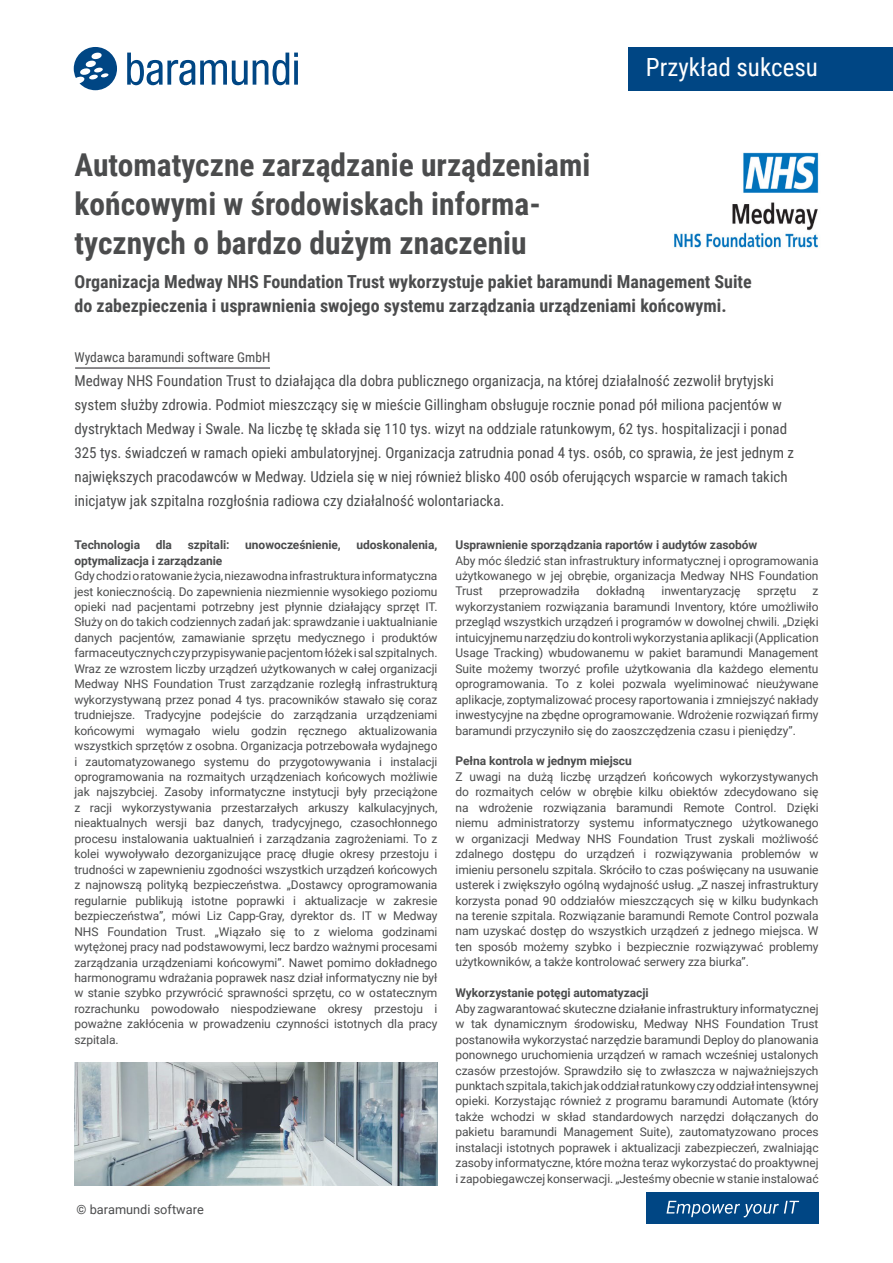
<style>
.page{position:relative;width:893px;height:1263px;background:#fff}
.page>*{position:absolute;margin:0;border:0;box-sizing:border-box;transform-origin:0 0}
.t1{font:700 31.5px/39px "Roboto Condensed";color:#4b4c4d}
.t2{font:25.05px "Roboto Condensed";color:#fff}
.t3{font:700 18px/24px "Roboto Condensed";color:#4b4c4d}
.t4{font:15px/24px "Roboto Condensed";color:#4b4c4d}
.t5{font:13.5px "Roboto Condensed";color:#4b4c4d}
.t6{font:12.75px "Roboto";color:#4b4c4d}
.t7{font:12px/15.5px "Roboto";letter-spacing:-.005em;color:#4b4c4d;text-align:justify}
.t8{font:700 12px "Roboto";letter-spacing:-.005em;color:#4b4c4d}
</style>
<div class="page">
<svg style="left:74px;top:47px;width:43px;height:43px"></svg>
<svg style="left:127px;top:53px;width:171px;height:32px"></svg>
<div style="left:646px;top:1193px;width:173px;height:31px;background:#004684"></div>
<svg style="left:666px;top:1201px;width:133px;height:16px"></svg>
<div style="left:628px;top:47px;width:265px;height:43px;background:#004684"></div>
<img style="left:674px;top:152px;width:145px;height:96px">
<hr style="left:75px;top:368px;width:195px;height:1px;background:#17151a">
<img style="left:74px;top:1062px;width:363px;height:123px">
<h2 class="t2" style="left:646px;top:50px;width:173px">Przykład sukcesu</h2>
<h1 class="t1" style="left:75px;top:144px;width:517px">Automatyczne zarządzanie urządzeniami końcowymi w środowiskach informa&shy;tycznych o bardzo dużym znaczeniu</h1>
<h3 class="t3" style="left:75px;top:269px;width:679px">Organizacja Medway NHS Foundation Trust wykorzystuje pakiet baramundi Management Suite do zabezpieczenia i usprawnienia swojego systemu zarządzania urządzeniami końcowymi.</h3>
<p class="t5" style="left:74px;top:348px;width:198px">Wydawca baramundi software GmbH</p>
<p class="t4" style="left:74px;top:368px;width:721px">Medway NHS Foundation Trust to działająca dla dobra publicznego organizacja, na której działalność zezwolił brytyjski system służby zdrowia. Podmiot mieszczący się w mieście Gillingham obsługuje rocznie ponad pół miliona pacjentów w dystryktach Medway i Swale. Na liczbę tę składa się 110 tys. wizyt na oddziale ratunkowym, 62 tys. hospitalizacji i ponad 325 tys. świadczeń w ramach opieki ambulatoryjnej. Organizacja zatrudnia ponad 4 tys. osób, co sprawia, że jest jednym z największych pracodawców w Medway. Udziela się w niej również blisko 400 osób oferujących wsparcie w ramach takich inicjatyw jak szpitalna rozgłośnia radiowa czy działalność wolontariacka.</p>
<p class="t8" style="left:74px;top:536px;width:67px">Technologia</p>
<p class="t8" style="left:156px;top:536px;width:18px">dla</p>
<p class="t8" style="left:188px;top:536px;width:43px">szpitali:</p>
<p class="t8" style="left:245px;top:536px;width:97px">unowocześnienie,</p>
<p class="t8" style="left:356px;top:536px;width:82px">udoskonalenia,</p>
<p class="t8" style="left:74px;top:552px;width:149px">optymalizacja i zarządzanie</p>
<p class="t7" style="left:74px;top:568px;width:365px">Gdy chodzi o ratowanie życia, niezawodna infrastruktura informatyczna jest koniecznością. Do zapewnienia niezmiennie wysokiego poziomu opieki nad pacjentami potrzebny jest płynnie działający sprzęt IT.<br>Służy on do takich codziennych zadań jak: sprawdzanie i uaktualnianie danych pacjentów, zamawianie sprzętu medycznego i produktów farmaceutycznych czy przypisywanie pacjentom łóżek i sal szpitalnych.<br>Wraz ze wzrostem liczby urządzeń użytkowanych w całej organizacji Medway NHS Foundation Trust zarządzanie rozległą infrastrukturą wykorzystywaną przez ponad 4 tys. pracowników stawało się coraz trudniejsze. Tradycyjne podejście do zarządzania urządzeniami końcowymi wymagało wielu godzin ręcznego aktualizowania wszystkich sprzętów z osobna. Organizacja potrzebowała wydajnego i zautomatyzowanego systemu do przygotowywania i instalacji oprogramowania na rozmaitych urządzeniach końcowych możliwie jak najszybciej. Zasoby informatyczne instytucji były przeciążone z racji wykorzystywania przestarzałych arkuszy kalkulacyjnych, nieaktualnych wersji baz danych, tradycyjnego, czasochłonnego procesu instalowania uaktualnień i zarządzania zagrożeniami. To z kolei wywoływało dezorganizujące pracę długie okresy przestoju i trudności w zapewnieniu zgodności wszystkich urządzeń końcowych z najnowszą polityką bezpieczeństwa. „Dostawcy oprogramowania regularnie publikują istotne poprawki i aktualizacje w zakresie bezpieczeństwa”, mówi Liz Capp-Gray, dyrektor ds. IT w Medway NHS Foundation Trust. „Wiązało się to z wieloma godzinami wytężonej pracy nad podstawowymi, lecz bardzo ważnymi procesami zarządzania urządzeniami końcowymi”. Nawet pomimo dokładnego harmonogramu wdrażania poprawek nasz dział informatyczny nie był w stanie szybko przywrócić sprawności sprzętu, co w ostatecznym rozrachunku powodowało niespodziewane okresy przestoju i poważne zakłócenia w prowadzeniu czynności istotnych dla pracy szpitala.</p>
<p class="t6" style="left:77px;top:1200px;width:129px">© baramundi software</p>
<p class="t8" style="left:455px;top:536px;width:303px">Usprawnienie sporządzania raportów i audytów zasobów</p>
<p class="t7" style="left:455px;top:552px;width:365px">Aby móc śledzić stan infrastruktury informatycznej i oprogramowania użytkowanego w jej obrębie, organizacja Medway NHS Foundation Trust</p>
<p class="t7" style="left:499px;top:583px;width:82px">przeprowadziła</p>
<p class="t7" style="left:596px;top:583px;width:50px">dokładną</p>
<p class="t7" style="left:661px;top:583px;width:81px">inwentaryzację</p>
<p class="t7" style="left:757px;top:583px;width:41px">sprzętu</p>
<p class="t7" style="left:455px;top:583px;width:365px;text-indent:357px">z wykorzystaniem rozwiązania baramundi Inventory, które umożliwiło przegląd wszystkich urządzeń i programów w dowolnej chwili. „Dzięki intuicyjnemu narzędziu do kontroli wykorzystania aplikacji (Application Usage Tracking) wbudowanemu w pakiet baramundi Management Suite możemy tworzyć profile użytkowania dla każdego elementu oprogramowania. To z kolei pozwala wyeliminować nieużywane aplikacje, zoptymalizować procesy raportowania i zmniejszyć nakłady inwestycyjne na zbędne oprogramowanie. Wdrożenie rozwiązań firmy baramundi przyczyniło się do zaoszczędzenia czasu i pieniędzy”.</p>
<p class="t8" style="left:455px;top:753px;width:178px">Pełna kontrola w jednym miejscu</p>
<p class="t7" style="left:455px;top:768px;width:365px">Z uwagi na dużą liczbę urządzeń końcowych wykorzystywanych do rozmaitych celów w obrębie kilku obiektów zdecydowano się na wdrożenie rozwiązania baramundi Remote Control. Dzięki niemu administratorzy systemu informatycznego użytkowanego w organizacji Medway NHS Foundation Trust zyskali możliwość zdalnego dostępu do urządzeń i rozwiązywania problemów w imieniu personelu szpitala. Skróciło to czas poświęcany na usuwanie usterek i zwiększyło ogólną wydajność usług. „Z naszej infrastruktury korzysta ponad 90 oddziałów mieszczących się w kilku budynkach na terenie szpitala. Rozwiązanie baramundi Remote Control pozwala nam uzyskać dostęp do wszystkich urządzeń z jednego miejsca. W ten sposób możemy szybko i bezpiecznie rozwiązywać problemy użytkowników, a także kontrolować serwery zza biurka”.</p>
<p class="t8" style="left:455px;top:984px;width:195px">Wykorzystanie potęgi automatyzacji</p>
<p class="t7" style="left:455px;top:1000px;width:365px">Aby zagwarantować skuteczne działanie infrastruktury informatycznej w tak dynamicznym środowisku, Medway NHS Foundation Trust postanowiła wykorzystać narzędzie baramundi Deploy do planowania ponownego uruchomienia urządzeń w ramach wcześniej ustalonych czasów przestojów. Sprawdziło się to zwłaszcza w najważniejszych punktach szpitala, takich jak oddział ratunkowy czy oddział intensywnej opieki. Korzystając również z programu baramundi Automate (który także wchodzi w skład standardowych narzędzi dołączanych do pakietu baramundi Management Suite), zautomatyzowano proces instalacji istotnych poprawek i aktualizacji zabezpieczeń, zwalniając zasoby informatyczne, które można teraz wykorzystać do proaktywnej i zapobiegawczej konserwacji. „Jesteśmy obecnie w stanie instalować</p>
</div>
